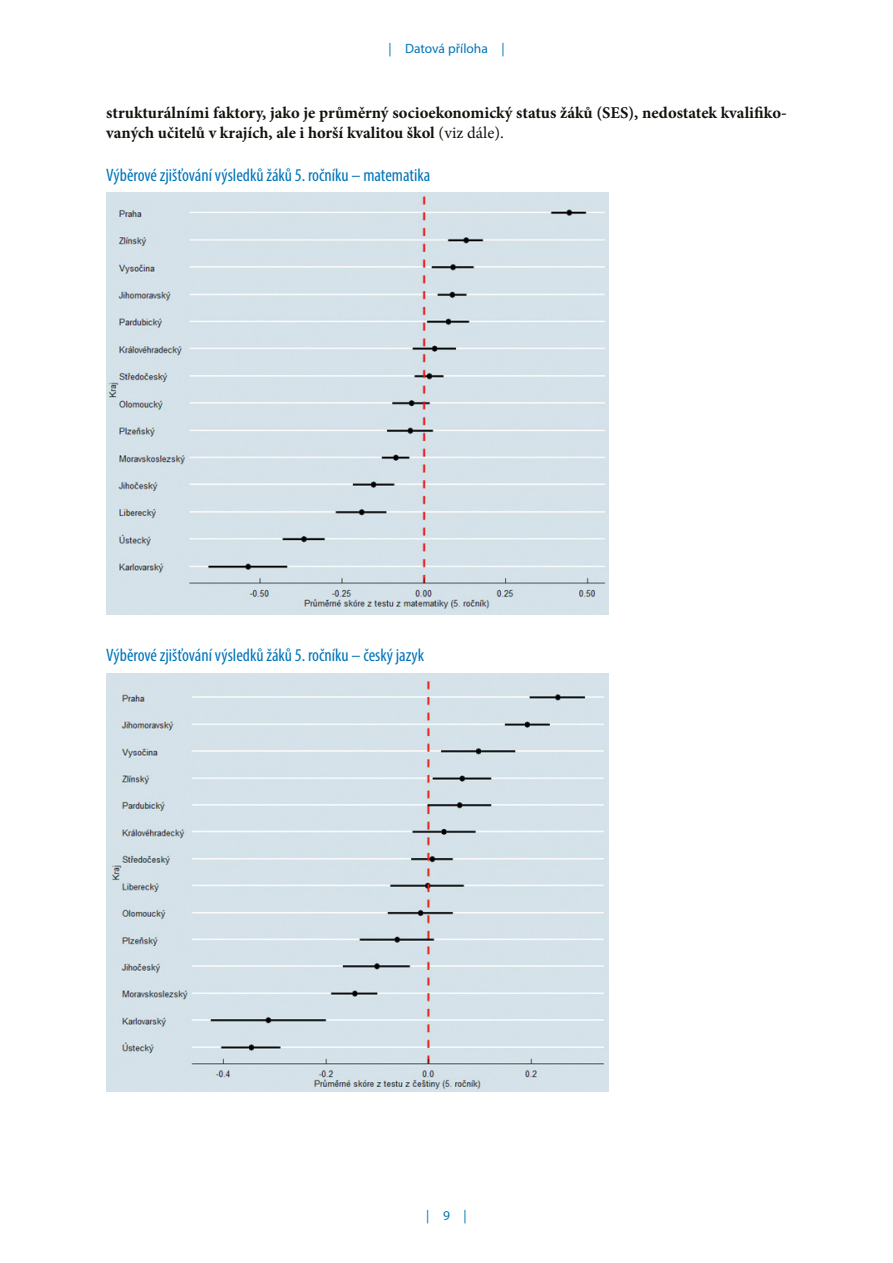
<style>
.page{position:relative;width:893px;height:1263px;background:#fff}
.page>*{position:absolute;margin:0;border:0;box-sizing:border-box;transform-origin:0 0}
.t1{font:condensed 18px "Myriad Pro";color:#0075bb}
.TEXT{font:700 16.5px/19.8px "Minion Pro";color:#12120d}
.t2{font:13.5px "Myriad Pro";color:#0075bb}
.s1{font-weight:400}
</style>
<div class="page">
<img style="left:106px;top:193px;width:502px;height:421px">
<img style="left:106px;top:673px;width:502px;height:419px">
<p class="t2" style="left:388px;top:40px;width:118px">| Datová příloha |</p>
<p class="TEXT" style="left:106px;top:103px;width:682px">strukturálními faktory, jako je průměrný socioekonomický status žáků (SES), nedostatek kvalifiko&shy;vaných učitelů v krajích, ale i horší kvalitou škol <span class="s1">(viz dále).</span></p>
<p class="t1" style="left:106px;top:164px;width:326px">Výběrové zjišťování výsledků žáků 5. ročníku – matematika</p>
<p class="t1" style="left:106px;top:644px;width:319px">Výběrové zjišťování výsledků žáků 5. ročníku – český jazyk</p>
<p class="t2" style="left:426px;top:1207px;width:42px">|9|</p>
</div>
